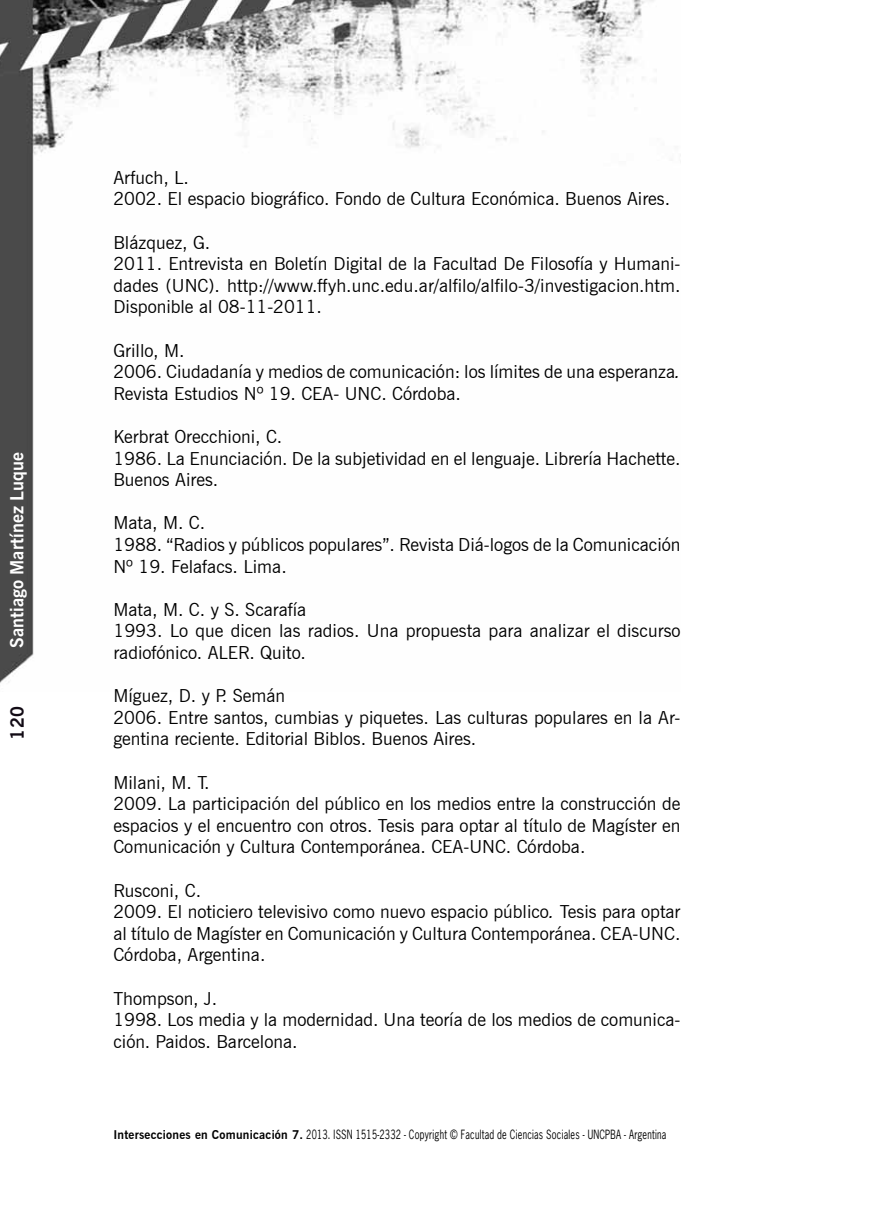
<style>
.page{position:relative;width:879px;height:1219px;background:#fff}
.page>*{position:absolute;margin:0;border:0;box-sizing:border-box;transform-origin:0 0}
.t1{font:18px/21.6px "News Gothic BT";color:#000}
.t2{font:700 18px "News Gothic BT";color:#fff}
.t3{font:700 18px "News Gothic BT";color:#120b15}
.t4{font:12px "News Gothic Cn";letter-spacing:.02em;color:#000}
.s1{font-style:italic}
.s2{font-family:"News Gothic BT";font-weight:700}
</style>
<div class="page">
<img style="left:0;top:0;width:654px;height:683px">
<p class="t2" style="left:6px;top:648px;width:197px;rotate:-90deg">Santiago Martínez Luque</p>
<p class="t3" style="left:7px;top:740px;width:35px;rotate:-90deg">120</p>
<p class="t1" style="left:113px;top:166px;width:558px">Arfuch, L.<br>2002. El espacio biográfico. Fondo de Cultura Económica. Buenos Aires.</p>
<p class="t1" style="left:113px;top:231px;width:568px">Blázquez, G.<br>2011. Entrevista en Boletín Digital de la Facultad De Filosofía y Humani&shy;dades (UNC). http://www.ffyh.unc.edu.ar/alfilo/alfilo-3/investigacion.htm.<br>Disponible al 08-11-2011.</p>
<p class="t1" style="left:113px;top:339px;width:568px">Grillo, M.<br>2006. Ciudadanía y medios de comunicación: los límites de una esperanza<span class="s1">.<br></span>Revista Estudios Nº 19. CEA- UNC. Córdoba.</p>
<p class="t1" style="left:113px;top:426px;width:568px">Kerbrat Orecchioni, C.<br>1986. La Enunciación. De la subjetividad en el lenguaje. Librería Hachette.<br>Buenos Aires.</p>
<p class="t1" style="left:113px;top:512px;width:568px">Mata, M. C.<br>1988. “Radios y públicos populares”. Revista Diá-logos de la Comunicación<br>Nº 19. Felafacs. Lima.</p>
<p class="t1" style="left:113px;top:598px;width:569px">Mata, M. C. y S. Scarafía<br>1993. Lo que dicen las radios. Una propuesta para analizar el discurso radiofónico. ALER. Quito.</p>
<p class="t1" style="left:113px;top:685px;width:568px">Míguez, D. y P. Semán<br>2006. Entre santos, cumbias y piquetes. Las culturas populares en la Ar&shy;gentina reciente. Editorial Biblos. Buenos Aires.</p>
<p class="t1" style="left:113px;top:771px;width:568px">Milani, M. T.<br>2009. La participación del público en los medios entre la construcción de espacios y el encuentro con otros. Tesis para optar al título de Magíster en Comunicación y Cultura Contemporánea. CEA-UNC. Córdoba.</p>
<p class="t1" style="left:113px;top:879px;width:568px">Rusconi, C.<br>2009. El noticiero televisivo como nuevo espacio público<span class="s1">.</span> Tesis para optar al título de Magíster en Comunicación y Cultura Contemporánea. CEA-UNC.<br>Córdoba, Argentina.</p>
<p class="t1" style="left:113px;top:987px;width:568px">Thompson, J.<br>1998. Los media y la modernidad. Una teoría de los medios de comunica&shy;ción. Paidos. Barcelona.</p>
<p class="t4" style="left:113px;top:1126px;width:554px"><span class="s2">Intersecciones en Comunicación 7.</span> 2013. ISSN 1515-2332 - Copyright © Facultad de Ciencias Sociales - UNCPBA - Argentina</p>
</div>
